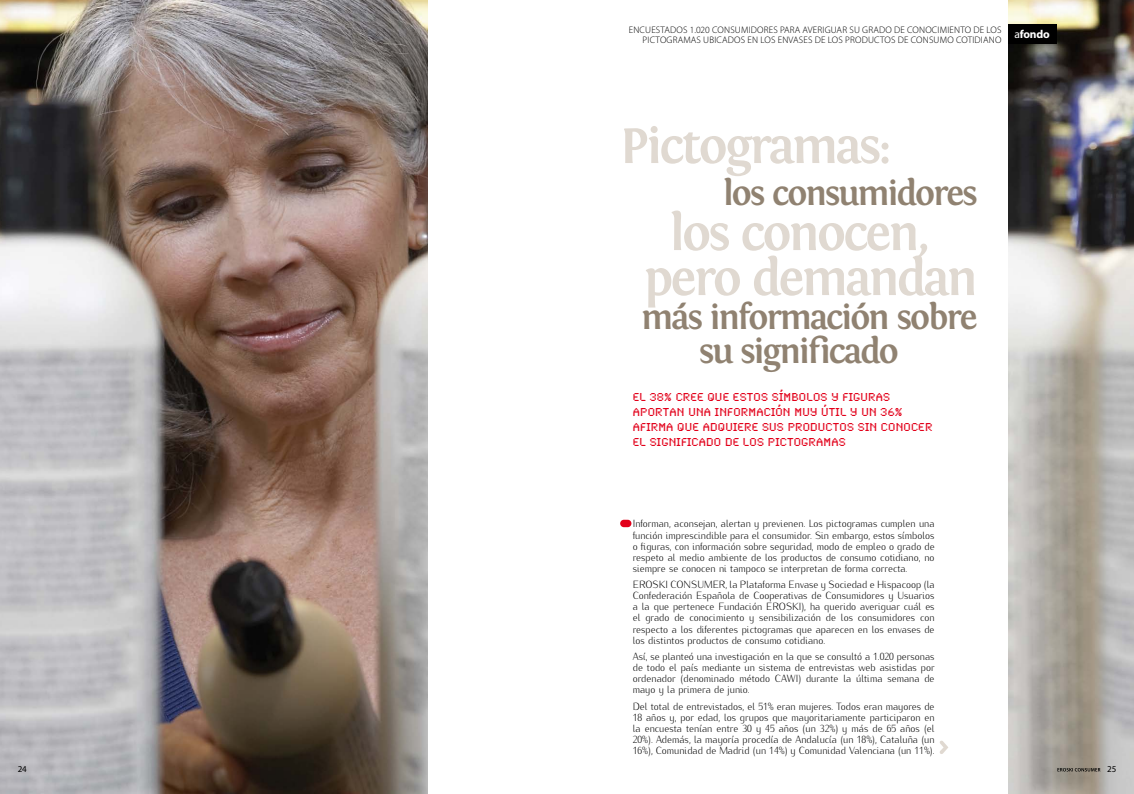
<style>
.page{position:relative;width:1134px;height:794px;background:#fff}
.page>*{position:absolute;margin:0;border:0;box-sizing:border-box;transform-origin:0 0}
.t1{font:700 52px/45px "Fontin";letter-spacing:-.05em;color:#e0d9d1;text-align:center}
.t2{font:700 36px/34px "Fontin";letter-spacing:-.05em;color:#908271;text-align:center}
.t3{font:12px/15px "Synchro Plain";letter-spacing:.02em;color:#e2001a}
.t4{font:700 11.5px "Myriad Pro";letter-spacing:-.02em;color:#fff}
.t5{font:300 10.4px/11px "Kurier";color:#000;text-align:justify;scale:.95 1}
.t6{font:300 9.5px/9.5px "Myriad Pro";letter-spacing:.02em;color:#000;text-align:right}
.t7{font:9px "Myriad Pro";color:#000}
.s1{font-weight:400}
</style>
<div class="page">
<img style="left:1008px;top:0;width:126px;height:794px">
<div style="left:1008px;top:24px;width:48px;height:20px;background:#000"></div>
<div style="left:620px;top:520px;width:11px;height:7px;background:#e2001a;border-radius:4px"></div>
<svg style="left:940px;top:740px;width:8px;height:14px"></svg>
<img style="left:0;top:0;width:428px;height:794px">
<svg style="left:1057px;top:768px;width:43px;height:3px"></svg>
<p class="t6" style="left:629px;top:26px;width:374px">ENCUESTADOS 1.020 CONSUMIDORES PARA AVERIGUAR SU GRADO DE CONOCIMIENTO DE LOS<br>PICTOGRAMAS UBICADOS EN LOS ENVASES DE LOS PRODUCTOS DE CONSUMO COTIDIANO</p>
<p class="t4" style="left:1015px;top:28px;width:37px"><span class="s1">a</span>fondo</p>
<h1 class="t1" style="left:620px;top:123px;width:273px">Pictogramas:</h1>
<h2 class="t2" style="left:723px;top:176px;width:256px">los consumidores</h2>
<h1 class="t1" style="left:644px;top:210px;width:335px">los conocen, pero demandan</h1>
<h2 class="t2" style="left:641px;top:300px;width:338px">más información sobre su significado</h2>
<p class="t3" style="left:633px;top:389px;width:271px">EL 38% CREE QUE ESTOS SÍMBOLOS Y FIGURAS<br>APORTAN UNA INFORMACIÓN MUY ÚTIL Y UN 36%<br>AFIRMA</p>
<p class="t3" style="left:677px;top:419px;width:8px">QUE</p>
<p class="t3" style="left:703px;top:419px;width:23px">ADQUIERE</p>
<p class="t3" style="left:762px;top:419px;width:8px">SUS</p>
<p class="t3" style="left:788px;top:419px;width:8px">PRO</p>
<p class="t3" style="left:810px;top:419px;width:16px">DUCTOS</p>
<p class="t3" style="left:858px;top:419px;width:7px">SIN</p>
<p class="t3" style="left:881px;top:419px;width:9px">CONOCER</p>
<p class="t3" style="left:633px;top:434px;width:25px">EL SIGNIFICA</p>
<p class="t3" style="left:706px;top:434px;width:45px">DO DE LOS</p>
<p class="t3" style="left:768px;top:434px;width:8px">PICTOGRAMAS</p>
<p class="t5" style="left:633px;top:517px;width:319px">Informan, aconsejan, alertan y previenen. Los pictogramas cumplen una función imprescindible para el consumidor. Sin embargo, estos símbolos o figuras, con información sobre seguridad, modo de empleo o grado de respeto al medio ambiente de los productos de consumo cotidiano, no siempre se conocen ni tampoco se interpretan de forma correcta.</p>
<p class="t5" style="left:633px;top:578px;width:319px">EROSKI CONSUMER, la Plataforma Envase y Sociedad e Hispacoop (la Confederación Española de Cooperativas de Consumidores y Usuarios a la que pertenece Fundación EROSKI), ha querido averiguar cuál es el grado de conocimiento y sensibilización de los consumidores con respecto a los diferentes pictogramas que aparecen en los envases de los distintos productos de consumo cotidiano.</p>
<p class="t5" style="left:633px;top:650px;width:319px">Así, se planteó una investigación en la que se consultó a 1.020 personas de todo el país mediante un sistema de entrevistas web asistidas por ordenador (denominado método CAWI) durante la última semana de mayo y la primera de junio.</p>
<p class="t5" style="left:633px;top:700px;width:319px">Del total de entrevistados, el 51% eran mujeres. Todos eran mayores de 18 años y, por edad, los grupos que mayoritariamente participaron en la encuesta tenían entre 30 y 45 años (un 32%) y más de 65 años (el 20%). Además, la mayoría procedía de Andalucía (un 18%), Cataluña (un 16%), Comunidad de Madrid (un 14%) y Comunidad Valenciana (un 11%).</p>
<p class="t7" style="left:18px;top:763px;width:11px">24</p>
<p class="t7" style="left:1107px;top:763px;width:11px">25</p>
</div>
